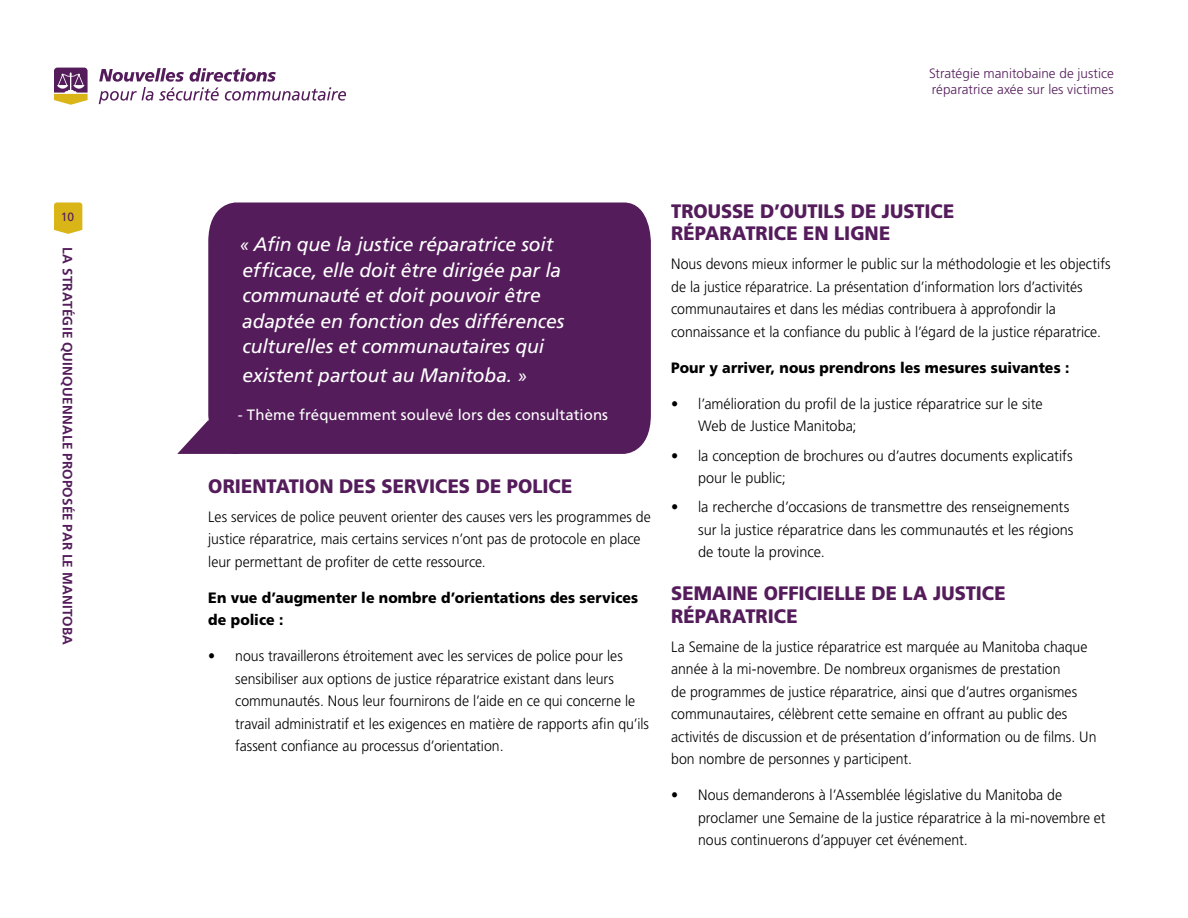
<style>
.page{position:relative;width:1188px;height:918px;background:#fff}
.page>*{position:absolute;margin:0;border:0;box-sizing:border-box;transform-origin:0 0}
.t1{font:italic 19.5px/25.5px "Frutiger";letter-spacing:-.01em;color:#fff}
.t2{font:900 19.5px/22.5px "Frutiger";color:#541c5b;scale:.94 1}
.t3{font:300 15px/22.5px "Frutiger";color:#000;scale:.94 1}
.t4{font:300 15px/22.5px "Frutiger";color:#000;scale:.96 1}
.t5{font:300 15px/22.5px "Frutiger";color:#000}
.t6{font:900 15px/22.5px "Frutiger";letter-spacing:.005em;color:#000;scale:.94 1}
.t7{font:15px "Frutiger";letter-spacing:.005em;color:#fff}
.t8{font:300 13.5px/16.2px "Frutiger";letter-spacing:.005em;color:#541c5b}
.t9{font:700 13.5px "Frutiger";letter-spacing:.015em;color:#541c5b}
.t10{font:12px "Frutiger";color:#541c5b}
.s1{font-size:18px}
</style>
<div class="page">
<svg style="left:54px;top:203px;width:28px;height:31px"></svg>
<svg style="left:54px;top:68px;width:34px;height:37px"></svg>
<svg style="left:99px;top:68px;width:247px;height:36px"></svg>
<div style="left:208px;top:202px;width:443px;height:252px;background:#541c5b"></div>
<svg style="left:177px;top:420px;width:62px;height:34px"></svg>
<p class="t10" style="left:61px;top:210px;width:15px">10</p>
<p class="t9" style="left:76px;top:247px;width:400px;rotate:90deg">LA STRATÉGIE QUINQUENNALE PROPOSÉE PAR LE MANITOBA</p>
<p class="t8" style="left:929px;top:65px;width:186px">Stratégie manitobaine de justice réparatrice axée sur les victimes</p>
<h1 class="t1" style="left:240px;top:232px;width:326px"><span class="s1">«</span> Afin que la justice réparatrice soit efficace, elle doit être dirigée par la communauté et doit pouvoir être adaptée en fonction des différences culturelles et communautaires qui</h1>
<h1 class="t1" style="left:242px;top:362px;width:286px">existent partout au Manitoba. <span class="s1">»</span></h1>
<p class="t7" style="left:238px;top:406px;width:372px">- Thème fréquemment soulevé lors des consultations</p>
<h1 class="t2" style="left:208px;top:474px;width:389px">ORIENTATION DES SERVICES DE POLICE</h1>
<p class="t3" style="left:208px;top:505px;width:472px">Les services de police peuvent orienter des causes vers les programmes de justice réparatrice, mais certains services n’ont pas de protocole en place leur permettant de profiter de cette ressource.</p>
<p class="t6" style="left:208px;top:586px;width:459px">En vue d’augmenter le nombre d’orientations des services de police :</p>
<p class="t3" style="left:235px;top:645px;width:442px;text-indent:-27px">• nous travaillerons étroitement avec les services de police pour les sensibiliser aux options de justice réparatrice existant dans leurs communautés. Nous leur fournirons de l’aide en ce qui concerne le travail administratif et les exigences en matière de rapports afin qu’ils fassent confiance au processus d’orientation.</p>
<h1 class="t2" style="left:671px;top:199px;width:303px">TROUSSE D’OUTILS DE JUSTICE<br>RÉPARATRICE EN LIGNE</h1>
<p class="t3" style="left:671px;top:253px;width:469px">Nous devons mieux informer le public sur la méthodologie et les objectifs de la justice réparatrice. La présentation d’information lors d’activités communautaires et dans les médias contribuera à approfondir la connaissance et la confiance du public à l’égard de la justice réparatrice.</p>
<p class="t6" style="left:671px;top:356px;width:425px">Pour y arriver, nous prendrons les mesures suivantes :</p>
<p class="t4" style="left:698px;top:392px;width:360px;text-indent:-27px">• l’amélioration du profil de la justice réparatrice sur le site<br>Web de Justice Manitoba;</p>
<p class="t4" style="left:698px;top:444px;width:392px;text-indent:-27px">• la conception de brochures ou d’autres documents explicatifs pour le public;</p>
<p class="t5" style="left:698px;top:496px;width:377px;text-indent:-27px">• la recherche d’occasions de transmettre des renseignements sur la justice réparatrice dans les communautés et les régions de toute la province.</p>
<h1 class="t2" style="left:671px;top:582px;width:357px">SEMAINE OFFICIELLE DE LA JUSTICE<br>RÉPARATRICE</h1>
<p class="t3" style="left:671px;top:635px;width:454px">La Semaine de la justice réparatrice est marquée au Manitoba chaque année à la mi-novembre. De nombreux organismes de prestation<br>de programmes de justice réparatrice, ainsi que d’autres organismes communautaires, célèbrent cette semaine en offrant au public des activités de discussion et de présentation d’information ou de films. Un bon nombre de personnes y participent.</p>
<p class="t3" style="left:698px;top:784px;width:435px;text-indent:-27px">• Nous demanderons à l’Assemblée législative du Manitoba de proclamer une Semaine de la justice réparatrice à la mi-novembre et nous continuerons d’appuyer cet événement.</p>
</div>
